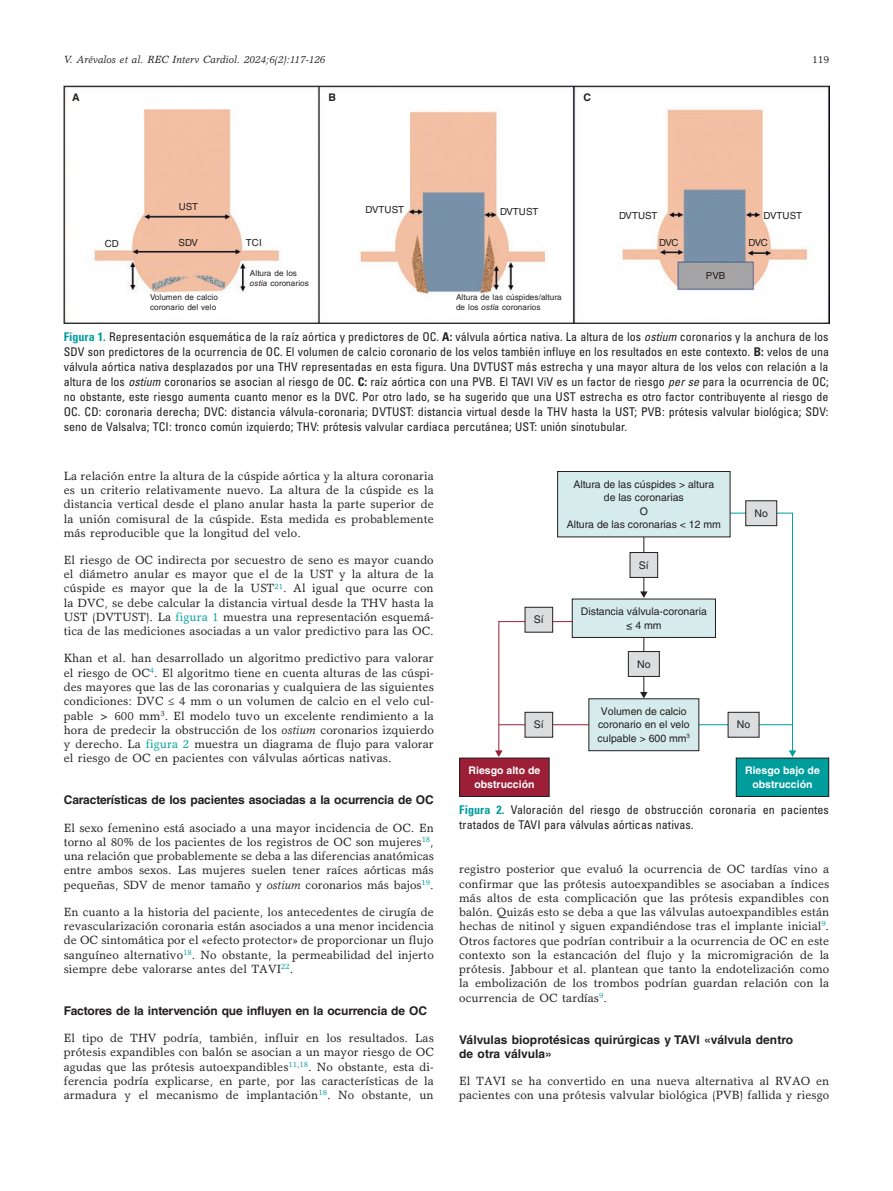
<style>
.page{position:relative;width:893px;height:1191px;background:#fff}
.page>*{position:absolute;margin:0;border:0;box-sizing:border-box;transform-origin:0 0}
.t1{font:12px/14.2px "Garth Graphic Std";letter-spacing:.005em;color:#231f20;text-align:justify}
.t2{font:condensed 12px/15px "Univers LT Std";letter-spacing:.005em;color:#231f20}
.t3{font:700 12px/14.2px "Helvetica LT Std";letter-spacing:-.01em;color:#231f20}
.t4{font:10.5px/13.5px "Helvetica LT Std";color:#231f20;text-align:center}
.t5{font:italic 10.5px "Garth Graphic Std";letter-spacing:.005em;color:#231f20}
.t6{font:700 10.5px/13.5px "Helvetica LT Std";color:#fff;text-align:center}
.t7{font:10.5px "Garth Graphic Std";color:#231f20}
.t8{font:700 10.5px "Helvetica LT Std";color:#231f20}
.t9{font:9.75px "Helvetica LT Std";letter-spacing:.005em;color:#231f20}
.t10{font:8.1px/9.8px "Helvetica LT Std";letter-spacing:.005em;color:#231f20}
.s1{font-style:italic}
.s2{font-weight:700;color:#009d9d}
.s3{font-weight:700}
.s4{color:#009d9d}
</style>
<div class="page">
<svg style="left:663px;top:512px;width:133px;height:245px"></svg>
<hr style="left:643px;top:537px;width:1px;height:55px;background:#231f20">
<svg style="left:640px;top:591px;width:8px;height:7px"></svg>
<div style="left:558px;top:471px;width:172px;height:66px;background:#d6ebec"></div>
<div style="left:557px;top:471px;width:173px;height:66px;border:1px solid #231f20"></div>
<div style="left:572px;top:598px;width:144px;height:40px;background:#d6ebec;border:1px solid #231f20"></div>
<div style="left:588px;top:698px;width:111px;height:53px;background:#d6ebec;border:1px solid #231f20"></div>
<div style="left:630px;top:552px;width:28px;height:26px;background:#dcdddf;border:1px solid #231f20"></div>
<div style="left:525px;top:607px;width:28px;height:25px;background:#dcdddf;border:1px solid #231f20"></div>
<svg style="left:495px;top:621px;width:153px;height:136px"></svg>
<div style="left:628px;top:651px;width:32px;height:26px;background:#dcdddf;border:1px solid #231f20"></div>
<div style="left:728px;top:712px;width:31px;height:25px;background:#dcdddf;border:1px solid #231f20"></div>
<div style="left:460px;top:758px;width:89px;height:38px;background:#9c1f37"></div>
<div style="left:459px;top:757px;width:91px;height:40px;border:1px solid #231f20"></div>
<div style="left:736px;top:758px;width:93px;height:38px;background:#009d9d"></div>
<div style="left:736px;top:757px;width:93px;height:40px;border:1px solid #231f20"></div>
<div style="left:745px;top:500px;width:32px;height:26px;background:#dcdddf;border:1px solid #231f20"></div>
<img style="left:64px;top:85px;width:765px;height:238px">
<p class="t5" style="left:64px;top:53px;width:263px">V. Arévalos et al. REC Interv Cardiol. 2024;6(2):117-126</p>
<p class="t7" style="left:812px;top:53px;width:19px">119</p>
<p class="t8" style="left:72px;top:91px;width:9px">A</p>
<p class="t8" style="left:328px;top:91px;width:9px">B</p>
<p class="t8" style="left:583px;top:91px;width:9px">C</p>
<p class="t9" style="left:179px;top:201px;width:21px">UST</p>
<p class="t9" style="left:179px;top:236px;width:21px">SDV</p>
<p class="t9" style="left:105px;top:238px;width:16px">CD</p>
<p class="t9" style="left:246px;top:237px;width:17px">TCI</p>
<p class="t9" style="left:366px;top:204px;width:40px">DVTUST</p>
<p class="t9" style="left:500px;top:206px;width:40px">DVTUST</p>
<p class="t9" style="left:619px;top:210px;width:40px">DVTUST</p>
<p class="t9" style="left:764px;top:210px;width:40px">DVTUST</p>
<p class="t9" style="left:659px;top:237px;width:21px">DVC</p>
<p class="t9" style="left:748px;top:237px;width:21px">DVC</p>
<p class="t10" style="left:250px;top:268px;width:60px">Altura de los <span class="s1">ostia</span> coronarios</p>
<p class="t9" style="left:706px;top:270px;width:21px">PVB</p>
<p class="t10" style="left:150px;top:292px;width:70px">Volumen de calcio coronario del velo</p>
<p class="t10" style="left:456px;top:293px;width:107px">Altura de las cúspides/altura de los <span class="s1">ostia</span> coronarios</p>
<p class="t2" style="left:64px;top:329px;width:767px;text-align:justify"><span class="s2">Figura 1.</span> Representación esquemática de la raíz aórtica y predictores de OC. <span class="s3">A:</span> válvula aórtica nativa. La altura de los <span class="s1">ostium</span> coronarios y la anchura de los SDV son predictores de la ocurrencia de OC. El volumen de calcio coronario de los velos también influye en los resultados en este contexto. <span class="s3">B:</span> velos de una válvula aórtica nativa desplazados por una THV representadas en esta figura. Una DVTUST más estrecha y una mayor altura de los velos con relación a la altura de los <span class="s1">ostium</span> coronarios se asocian al riesgo de OC. <span class="s3">C:</span> raíz aórtica con una PVB. El TAVI ViV es un factor de riesgo <span class="s1">per se</span> para la ocurrencia de OC; no obstante, este riesgo aumenta cuanto menor es la DVC. Por otro lado, se ha sugerido que una UST estrecha es otro factor contribuyente al riesgo de OC. CD: coronaria derecha; DVC: distancia válvula-coronaria; DVTUST: distancia virtual desde la THV hasta la UST; PVB: prótesis valvular biológica; SDV: seno de Valsalva; TCI: tronco común izquierdo; THV: prótesis valvular cardiaca percutánea; UST: unión sinotubular.</p>
<p class="t1" style="left:64px;top:468px;width:372px">La relación entre la altura de la cúspide aórtica y la altura coronaria es un criterio relativamente nuevo. La altura de la cúspide es la distancia vertical desde el plano anular hasta la parte superior de la unión comisural de la cúspide. Esta medida es probablemente más reproducible que la longitud del velo.</p>
<p class="t1" style="left:64px;top:552px;width:372px">El riesgo de OC indirecta por secuestro de seno es mayor cuando el diámetro anular es mayor que el de la UST y la altura de la cúspide es mayor que la de la UST<sup>21</sup>. Al igual que ocurre con la DVC, se debe calcular la distancia virtual desde la THV hasta la UST (DVTUST). La <span class="s4">figura 1</span> muestra una representación esquemá&shy;tica de las mediciones asociadas a un valor predictivo para las OC.</p>
<p class="t1" style="left:64px;top:651px;width:372px">Khan et al. han desarrollado un algoritmo predictivo para valorar el riesgo de OC<sup>4</sup>. El algoritmo tiene en cuenta alturas de las cúspi&shy;des mayores que las de las coronarias y cualquiera de las siguientes condiciones: DVC ≤ 4 mm o un volumen de calcio en el velo cul&shy;pable &gt; 600 mm<sup>3</sup>. El modelo tuvo un excelente rendimiento a la hora de predecir la obstrucción de los <span class="s1">ostium</span> coronarios izquierdo y derecho. La <span class="s4">figura 2</span> muestra un diagrama de flujo para valorar el riesgo de OC en pacientes con válvulas aórticas nativas.</p>
<p class="t3" style="left:64px;top:793px;width:372px">Características de los pacientes asociadas a la ocurrencia de OC</p>
<p class="t1" style="left:64px;top:820px;width:372px">El sexo femenino está asociado a una mayor incidencia de OC. En torno al 80% de los pacientes de los registros de OC son mujeres<sup>18</sup>, una relación que probablemente se deba a las diferencias anatómicas entre ambos sexos. Las mujeres suelen tener raíces aórticas más pequeñas, SDV de menor tamaño y <span class="s1">ostium</span> coronarios más bajos<sup>19</sup>.</p>
<p class="t1" style="left:64px;top:904px;width:372px">En cuanto a la historia del paciente, los antecedentes de cirugía de revascularización coronaria están asociados a una menor incidencia de OC sintomática por el «efecto protector» de proporcionar un flujo sanguíneo alternativo<sup>18</sup>. No obstante, la permeabilidad del injerto siempre debe valorarse antes del TAVI<sup>22</sup>.</p>
<p class="t3" style="left:64px;top:1003px;width:365px">Factores de la intervención que influyen en la ocurrencia de OC</p>
<p class="t1" style="left:64px;top:1030px;width:372px">El tipo de THV podría, también, influir en los resultados. Las prótesis expandibles con balón se asocian a un mayor riesgo de OC agudas que las prótesis autoexpandibles<sup>11</sup><sup>,</sup><sup>18</sup>. No obstante, esta di&shy;ferencia podría explicarse, en parte, por las características de la armadura y el mecanismo de implantación<sup>18</sup>. No obstante, un</p>
<p class="t4" style="left:534px;top:613px;width:11px">Sí</p>
<p class="t4" style="left:534px;top:718px;width:11px">Sí</p>
<p class="t4" style="left:567px;top:477px;width:156px">Altura de las cúspides &gt; altura de las coronarias<br>O<br>Altura de las coronarias &lt; 12 mm</p>
<p class="t4" style="left:639px;top:558px;width:11px">Sí</p>
<p class="t4" style="left:581px;top:604px;width:128px">Distancia válvula-coronaria ≤ 4 mm</p>
<p class="t4" style="left:637px;top:657px;width:15px">No</p>
<p class="t4" style="left:598px;top:704px;width:94px">Volumen de calcio coronario en el velo culpable &gt; 600 mm<sup>3</sup></p>
<p class="t4" style="left:754px;top:506px;width:15px">No</p>
<p class="t4" style="left:737px;top:718px;width:15px">No</p>
<p class="t6" style="left:469px;top:763px;width:73px">Riesgo alto de obstrucción</p>
<p class="t6" style="left:745px;top:763px;width:76px">Riesgo bajo de obstrucción</p>
<p class="t2" style="left:459px;top:802px;width:371px"><span class="s2">Figura 2.</span> Valoración del riesgo de obstrucción coronaria en pacientes tratados de TAVI para válvulas aórticas nativas.</p>
<p class="t1" style="left:459px;top:862px;width:372px">registro posterior que evaluó la ocurrencia de OC tardías vino a confirmar que las prótesis autoexpandibles se asociaban a índices más altos de esta complicación que las prótesis expandibles con balón. Quizás esto se deba a que las válvulas autoexpandibles están hechas de nitinol y siguen expandiéndose tras el implante inicial<sup>9</sup>.<br>Otros factores que podrían contribuir a la ocurrencia de OC en este contexto son la estancación del flujo y la micromigración de la prótesis. Jabbour et al. plantean que tanto la endotelización como la embolización de los trombos podrían guardan relación con la ocurrencia de OC tardías<sup>9</sup>.</p>
<p class="t3" style="left:459px;top:1032px;width:335px">Válvulas bioprotésicas quirúrgicas y TAVI «válvula dentro de otra válvula»</p>
<p class="t1" style="left:459px;top:1073px;width:372px">El TAVI se ha convertido en una nueva alternativa al RVAO en pacientes con una prótesis valvular biológica (PVB) fallida y riesgo</p>
</div>
